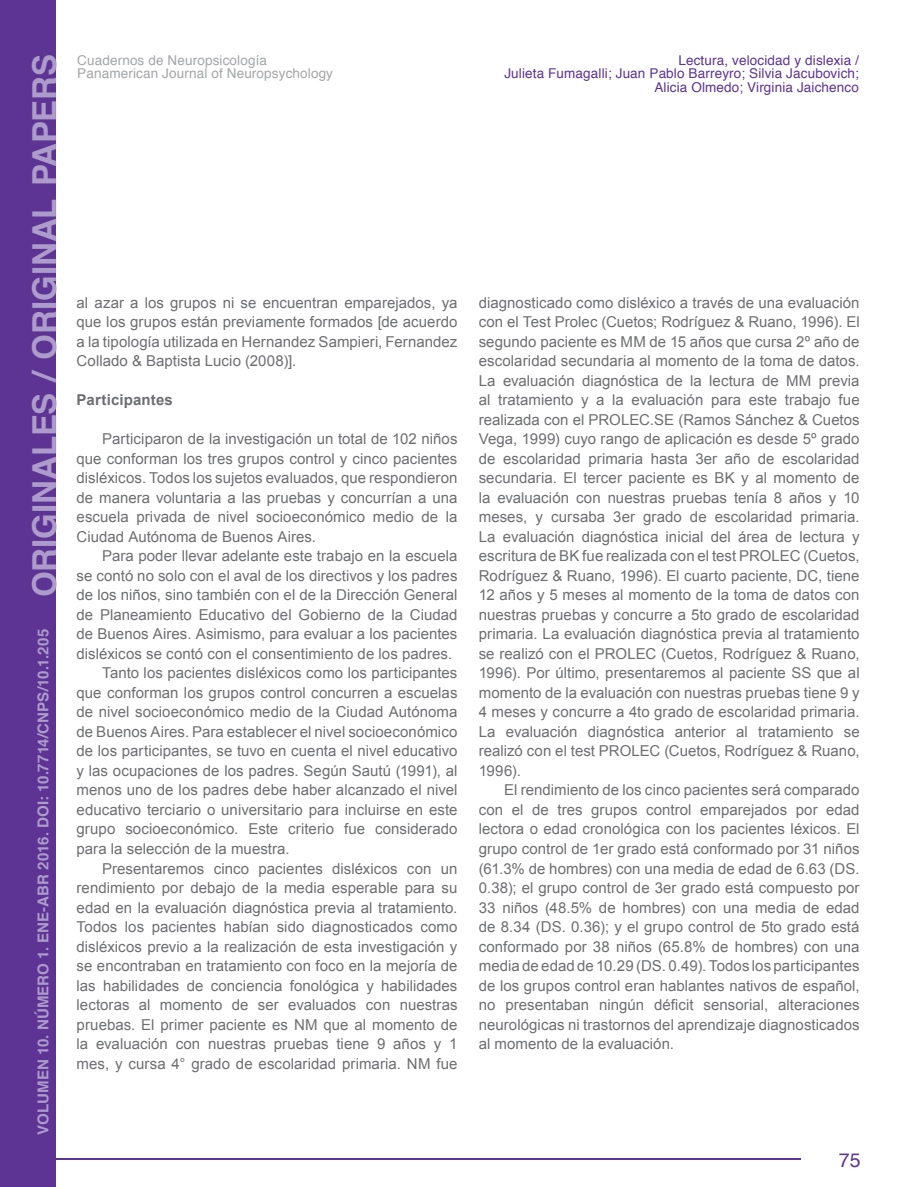
<style>
.page{position:relative;width:915px;height:1187px;background:#fff}
.page>*{position:absolute;margin:0;border:0;box-sizing:border-box;transform-origin:0 0}
.t1{font:19.5px "Helvetica";color:#5d3393}
.t2{font:15px/19.5px "Arial";letter-spacing:.005em;color:#6d6e71;text-align:justify}
.t3{font:700 15px "Helvetica";letter-spacing:.01em;color:#ad9ccb}
.t4{font:700 15px "Arial";letter-spacing:.01em;color:#6d6e71}
.t5{font:13.5px/13.5px "Helvetica";letter-spacing:.01em;color:#5d3393;text-align:right}
.t6{font:13.5px/13.5px "Helvetica";letter-spacing:.01em;color:#a3a5a8}
.s1{font-size:33px}
</style>
<div class="page">
<div style="left:0;top:0;width:55px;height:1186px;background:#5d3393"></div>
<hr style="left:0;top:1157px;width:800px;height:2px;background:#5d3393">
<p class="t3" style="left:31px;top:1134px;width:1081px;rotate:-90deg">VOLUMEN 10. NÚMERO 1. ENE-ABR 2016. DOI: 10.7714/CNPS/10.1.205 <span class="s1">ORIGINALES / ORIGINAL PAPERS</span></p>
<p class="t6" style="left:77px;top:54px;width:257px">Cuadernos de Neuropsicología<br>Panamerican Journal of Neuropsychology</p>
<p class="t2" style="left:77px;top:293px;width:382px">al azar a los grupos ni se encuentran emparejados, ya que los grupos están previamente formados [de acuerdo a la tipología utilizada en Hernandez Sampieri, Fernandez Collado &amp; Baptista Lucio (2008)].</p>
<p class="t4" style="left:77px;top:390px;width:98px">Participantes</p>
<p class="t2" style="left:77px;top:429px;width:382px;text-indent:26px">Participaron de la investigación un total de 102 niños que conforman los tres grupos control y cinco pacientes disléxicos. Todos los sujetos evaluados, que respondieron de manera voluntaria a las pruebas y concurrían a una escuela privada de nivel socioeconómico medio de la Ciudad Autónoma de Buenos Aires.</p>
<p class="t2" style="left:102px;top:546px;width:357px">Para poder llevar adelante este trabajo en la escuela</p>
<p class="t2" style="left:77px;top:566px;width:382px">se contó no solo con el aval de los directivos y los padres</p>
<p class="t2" style="left:77px;top:585px;width:382px">de los niños, sino también con el de la Dirección General</p>
<p class="t2" style="left:77px;top:605px;width:382px">de Planeamiento Educativo del Gobierno de la Ciudad</p>
<p class="t2" style="left:77px;top:624px;width:382px">de Buenos Aires. Asimismo, para evaluar a los pacientes</p>
<p class="t2" style="left:77px;top:644px;width:377px">disléxicos se contó con el consentimiento de los padres.</p>
<p class="t2" style="left:102px;top:663px;width:357px">Tanto los pacientes disléxicos como los participantes</p>
<p class="t2" style="left:77px;top:683px;width:382px">que conforman los grupos control concurren a escuelas</p>
<p class="t2" style="left:77px;top:702px;width:382px">de nivel socioeconómico medio de la Ciudad Autónoma</p>
<p class="t2" style="left:77px;top:722px;width:382px">de Buenos Aires. Para establecer el nivel socioeconómico</p>
<p class="t2" style="left:77px;top:741px;width:382px">de los participantes, se tuvo en cuenta el nivel educativo</p>
<p class="t2" style="left:77px;top:761px;width:382px">y las ocupaciones de los padres. Según Sautú (1991), al</p>
<p class="t2" style="left:77px;top:780px;width:382px">menos uno de los padres debe haber alcanzado el nivel</p>
<p class="t2" style="left:77px;top:800px;width:382px">educativo terciario o universitario para incluirse en este</p>
<p class="t2" style="left:77px;top:819px;width:382px">grupo socioeconómico. Este criterio fue considerado</p>
<p class="t2" style="left:77px;top:839px;width:215px">para la selección de la muestra.</p>
<p class="t2" style="left:102px;top:858px;width:357px">Presentaremos cinco pacientes disléxicos con un</p>
<p class="t2" style="left:77px;top:878px;width:382px">rendimiento por debajo de la media esperable para su</p>
<p class="t2" style="left:77px;top:897px;width:382px">edad en la evaluación diagnóstica previa al tratamiento.</p>
<p class="t2" style="left:77px;top:917px;width:382px">Todos los pacientes habían sido diagnosticados como</p>
<p class="t2" style="left:77px;top:936px;width:382px">disléxicos previo a la realización de esta investigación y</p>
<p class="t2" style="left:77px;top:956px;width:382px">se encontraban en tratamiento con foco en la mejoría de</p>
<p class="t2" style="left:77px;top:975px;width:382px">las habilidades de conciencia fonológica y habilidades</p>
<p class="t2" style="left:77px;top:995px;width:382px">lectoras al momento de ser evaluados con nuestras</p>
<p class="t2" style="left:77px;top:1014px;width:382px">pruebas. El primer paciente es NM que al momento de</p>
<p class="t2" style="left:77px;top:1034px;width:382px">la evaluación con nuestras pruebas tiene 9 años y 1</p>
<p class="t2" style="left:77px;top:1053px;width:382px">mes, y cursa 4° grado de escolaridad primaria. NM fue</p>
<p class="t5" style="left:504px;top:54px;width:356px">Lectura, velocidad y dislexia /<br>Julieta Fumagalli; Juan Pablo Barreyro; Silvia Jacubovich;<br>Alicia Olmedo; Virginia Jaichenco</p>
<p class="t2" style="left:478px;top:293px;width:382px">diagnosticado como disléxico a través de una evaluación con el Test Prolec (Cuetos; Rodríguez &amp; Ruano, 1996). El segundo paciente es MM de 15 años que cursa 2º año de escolaridad secundaria al momento de la toma de datos.<br>La evaluación diagnóstica de la lectura de MM previa al tratamiento y a la evaluación para este trabajo fue realizada con el PROLEC.SE (Ramos Sánchez &amp; Cuetos Vega, 1999) cuyo rango de aplicación es desde 5º grado de escolaridad primaria hasta 3er año de escolaridad secundaria. El tercer paciente es BK y al momento de la evaluación con nuestras pruebas tenía 8 años y 10 meses, y cursaba 3er grado de escolaridad primaria.<br>La evaluación diagnóstica inicial del área de lectura y escritura de BK fue realizada con el test PROLEC (Cuetos, Rodríguez &amp; Ruano, 1996). El cuarto paciente, DC, tiene 12 años y 5 meses al momento de la toma de datos con nuestras pruebas y concurre a 5to grado de escolaridad primaria. La evaluación diagnóstica previa al tratamiento se realizó con el PROLEC (Cuetos, Rodríguez &amp; Ruano, 1996). Por último, presentaremos al paciente SS que al momento de la evaluación con nuestras pruebas tiene 9 y 4 meses y concurre a 4to grado de escolaridad primaria.<br>La evaluación diagnóstica anterior al tratamiento se realizó con el test PROLEC (Cuetos, Rodríguez &amp; Ruano, 1996).</p>
<p class="t2" style="left:478px;top:780px;width:382px;text-indent:26px">El rendimiento de los cinco pacientes será comparado con el de tres grupos control emparejados por edad lectora o edad cronológica con los pacientes léxicos. El grupo control de 1er grado está conformado por 31 niños (61.3% de hombres) con una media de edad de 6.63 (DS.<br>0.38); el grupo control de 3er grado está compuesto por 33 niños (48.5% de hombres) con una media de edad de 8.34 (DS. 0.36); y el grupo control de 5to grado está conformado por 38 niños (65.8% de hombres) con una media de edad de 10.29 (DS. 0.49). Todos los participantes de los grupos control eran hablantes nativos de español, no presentaban ningún déficit sensorial, alteraciones neurológicas ni trastornos del aprendizaje diagnosticados al momento de la evaluación.</p>
<h1 class="t1" style="left:838px;top:1144px;width:23px">75</h1>
</div>
